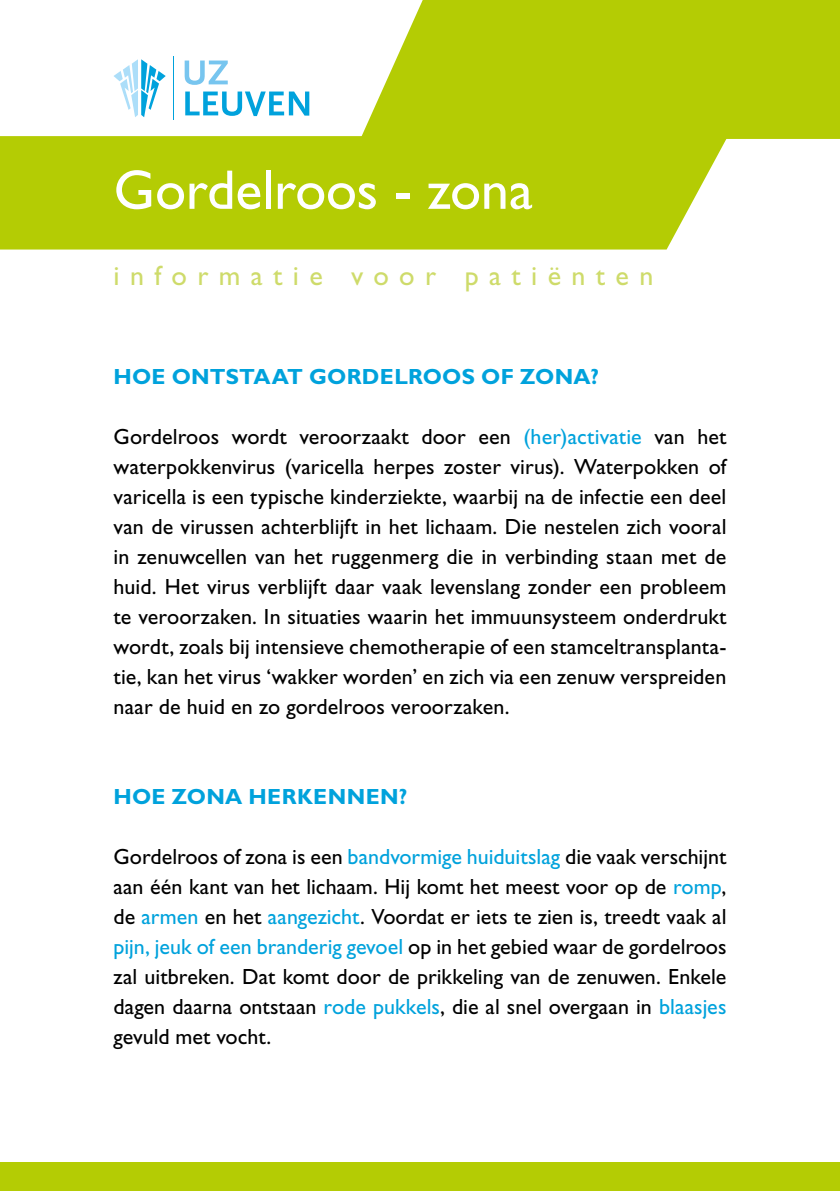
<style>
.page{position:relative;width:840px;height:1191px;background:#fff}
.page>*{position:absolute;margin:0;border:0;box-sizing:border-box;transform-origin:0 0}
.t1{font:56px "Gill Sans Std";letter-spacing:-.005em;color:#fff}
.t2{font:28px "Gill Sans Std";letter-spacing:.37em;color:#cedb6a}
.t3{font:22px/30px "Gill Sans Std";color:#000;text-align:justify}
.t4{font:700 22px "Gill Sans Std";letter-spacing:.01em;color:#00a2dc}
.s1{color:#00a2dc}
</style>
<div class="page">
<hr style="left:173px;top:57px;width:1px;height:63px;background:#00a2dc">
<svg style="left:184px;top:61px;width:44px;height:24px"></svg>
<svg style="left:185px;top:91px;width:124px;height:25px"></svg>
<svg style="left:114px;top:59px;width:52px;height:58px"></svg>
<div style="left:361px;top:0;width:478px;height:139px;background:#b4cc04"></div>
<div style="left:0;top:136px;width:727px;height:113px;background:#b4cc04"></div>
<div style="left:0;top:1162px;width:839px;height:29px;background:#b4cc04"></div>
<p class="t1" style="left:113px;top:158px;width:421px">Gordelroos - zona</p>
<p class="t2" style="left:113px;top:259px;width:541px">informatie voor patiënten</p>
<p class="t4" style="left:113px;top:363px;width:487px">HOE ONTSTAAT GORDELROOS OF ZONA?</p>
<p class="t3" style="left:113px;top:421px;width:614px">Gordelroos wordt veroorzaakt door een <span class="s1">(her)activatie</span> van het waterpokkenvirus (varicella herpes zoster virus). Waterpokken of varicella is een typische kinderziekte, waarbij na de infectie een deel van de virussen achterblijft in het lichaam. Die nestelen zich vooral in zenuwcellen van het ruggenmerg die in verbinding staan met de huid. Het virus verblijft daar vaak levenslang zonder een probleem te veroorzaken. In situaties waarin het immuunsysteem onderdrukt wordt, zoals bij intensieve chemotherapie of een stamceltransplanta&shy;tie, kan het virus ‘wakker worden’ en zich via een zenuw verspreiden naar de huid en zo gordelroos veroorzaken.</p>
<p class="t4" style="left:113px;top:783px;width:295px">HOE ZONA HERKENNEN?</p>
<p class="t3" style="left:113px;top:841px;width:614px">Gordelroos of zona is een <span class="s1">bandvormige huiduitslag</span> die vaak verschijnt aan één kant van het lichaam. Hij komt het meest voor op de <span class="s1">romp</span>, de <span class="s1">armen</span> en het <span class="s1">aangezicht</span>. Voordat er iets te zien is, treedt vaak al <span class="s1">pijn, jeuk of een branderig gevoel</span> op in het gebied waar de gordelroos zal uitbreken. Dat komt door de prikkeling van de zenuwen. Enkele dagen daarna ontstaan <span class="s1">rode pukkels</span>, die al snel overgaan in <span class="s1">blaasjes </span>gevuld met vocht.</p>
</div>
